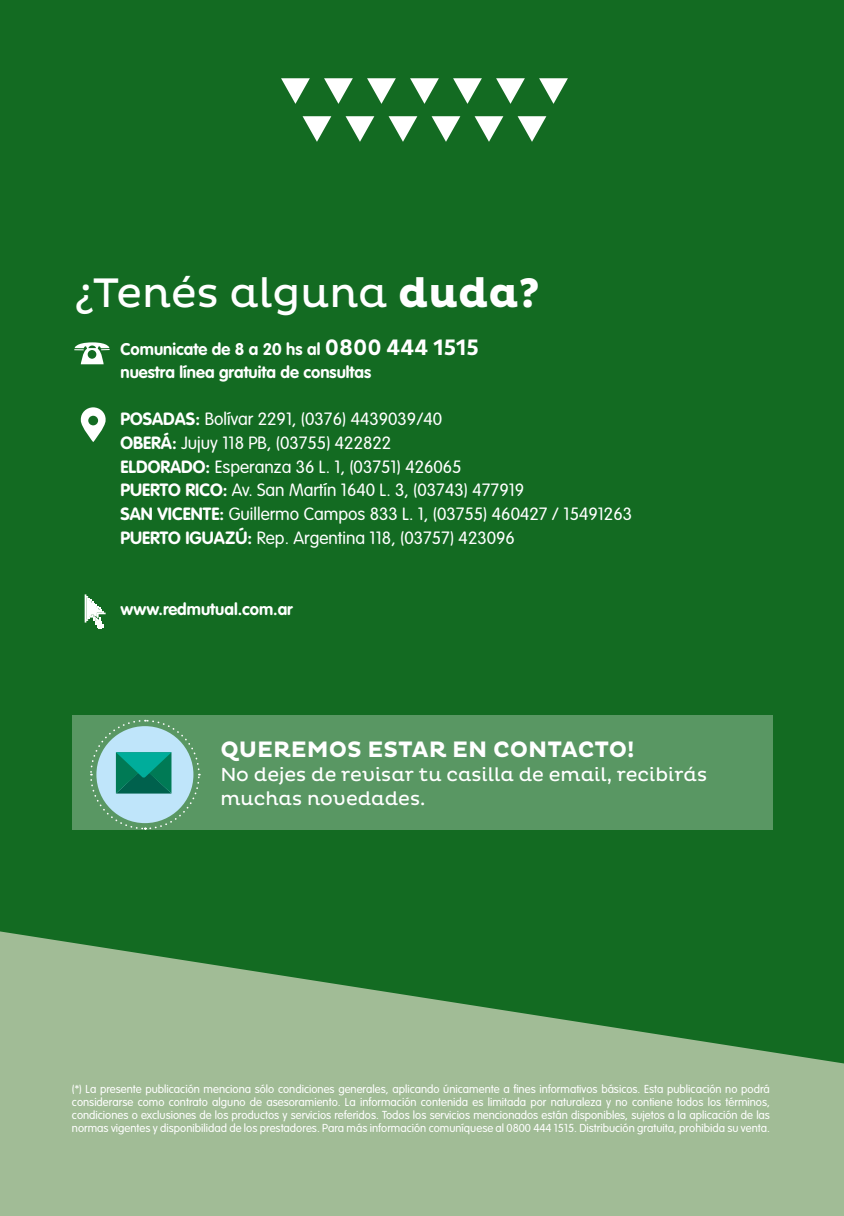
<style>
.page{position:relative;width:844px;height:1216px;background:#fff}
.page>*{position:absolute;margin:0;border:0;box-sizing:border-box;transform-origin:0 0}
.t1{font:42px "Pluto";color:#fff}
.parrafo{font:700 22.75px "Pluto";color:#fff}
.parrafo-2{font:19.25px/23.6px "Pluto";color:#fff}
.t2{font:300 17.5px "VAG Rounded Std";color:#fff}
.t3{font:700 16.62px "VAG Rounded Std";color:#fff}
.t4{font:300 11.38px/13.1px "VAG Rounded Std";color:#fff;text-align:justify}
.s1{font-weight:700}
.s2{font-family:"Pluto Cond";font-size:22.75px}
</style>
<div class="page">
<div style="left:0;top:0;width:843px;height:1215px;background:#136b22"></div>
<svg style="left:539px;top:78px;width:28px;height:26px"></svg>
<svg style="left:496px;top:78px;width:28px;height:26px"></svg>
<svg style="left:453px;top:78px;width:28px;height:26px"></svg>
<svg style="left:410px;top:78px;width:29px;height:26px"></svg>
<svg style="left:367px;top:78px;width:29px;height:26px"></svg>
<svg style="left:324px;top:78px;width:29px;height:26px"></svg>
<svg style="left:281px;top:78px;width:29px;height:26px"></svg>
<svg style="left:517px;top:116px;width:29px;height:26px"></svg>
<svg style="left:474px;top:116px;width:29px;height:26px"></svg>
<svg style="left:431px;top:116px;width:29px;height:26px"></svg>
<svg style="left:388px;top:116px;width:29px;height:26px"></svg>
<svg style="left:345px;top:116px;width:29px;height:26px"></svg>
<svg style="left:302px;top:116px;width:29px;height:26px"></svg>
<svg style="left:0;top:931px;width:843px;height:284px;fill:#a1bc96"></svg>
<div style="left:72px;top:715px;width:700px;height:114px;background:#599763"></div>
<svg style="left:89px;top:719px;width:111px;height:111px"></svg>
<svg style="left:85px;top:594px;width:21px;height:35px"></svg>
<svg style="left:81px;top:407px;width:25px;height:35px"></svg>
<div style="left:88px;top:416px;width:10px;height:9px;background:#136b22;border-radius:50%"></div>
<svg style="left:74px;top:342px;width:36px;height:22px"></svg>
<p class="t1" style="left:75px;top:269px;width:466px">¿Tenés alguna <span class="s1">duda?</span></p>
<p class="t3" style="left:120px;top:339px;width:360px">Comunicate de 8 a 20 hs al <span class="s2">0800 444 1515</span></p>
<p class="t3" style="left:120px;top:362px;width:252px">nuestra línea gratuita de consultas</p>
<p class="t2" style="left:120px;top:409px;width:323px"><span class="s1">POSADAS:</span> Bolívar 2291, (0376) 4439039/40</p>
<p class="t2" style="left:120px;top:433px;width:272px"><span class="s1">OBERÁ:</span> Jujuy 118 PB, (03755) 422822</p>
<p class="t2" style="left:120px;top:456px;width:342px"><span class="s1">ELDORADO:</span> Esperanza 36 L. 1, (03751) 426065</p>
<p class="t2" style="left:120px;top:480px;width:405px"><span class="s1">PUERTO RICO:</span> Av. San Martín 1640 L. 3, (03743) 477919</p>
<p class="t2" style="left:120px;top:504px;width:513px"><span class="s1">SAN VICENTE:</span> Guillermo Campos 833 L. 1, (03755) 460427 / 15491263</p>
<p class="t2" style="left:120px;top:527px;width:396px"><span class="s1">PUERTO IGUAZÚ:</span> Rep. Argentina 118, (03757) 423096</p>
<p class="t3" style="left:120px;top:599px;width:174px">www.redmutual.com.ar</p>
<p class="parrafo" style="left:220px;top:736px;width:415px">QUEREMOS ESTAR EN CONTACTO!</p>
<p class="parrafo-2" style="left:220px;top:762px;width:488px">No dejes de revisar tu casilla de email, recibirás muchas novedades.</p>
<p class="t4" style="left:72px;top:1082px;width:699px">(*) La presente publicación menciona sólo condiciones generales, aplicando únicamente a fines informativos básicos. Esta publicación no podrá considerarse como contrato alguno de asesoramiento. La información contenida es limitada por naturaleza y no contiene todos los términos, condiciones o exclusiones de los productos y servicios referidos. Todos los servicios mencionados están disponibles, sujetos a la aplicación de las normas vigentes y disponibilidad de los prestadores. Para más información comuníquese al 0800 444 1515. Distribución gratuita, prohibida su venta.</p>
</div>
